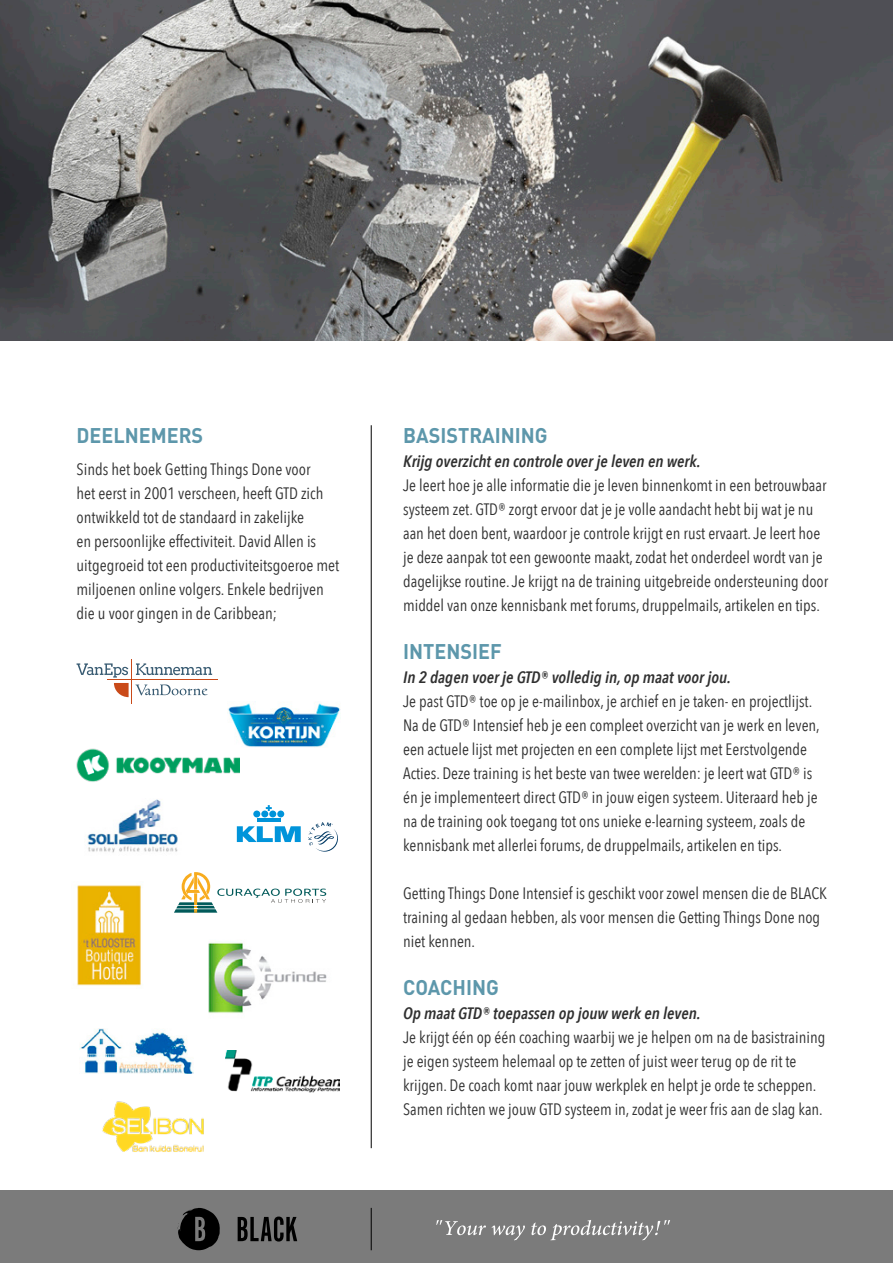
<style>
.page{position:relative;width:893px;height:1263px;background:#fff}
.page>*{position:absolute;margin:0;border:0;box-sizing:border-box;transform-origin:0 0}
.t1{font:700 21px "DIN";color:#5d97ab;scale:.94 1}
.t2{font:16.5px/24px "Avenir Next Condensed";color:#303030}
.t3{font:italic 600 16.5px "Avenir Next Condensed";color:#303030}
</style>
<div class="page">
<div style="left:0;top:1191px;width:893px;height:72px;background:#7b7b7b"></div>
<svg style="left:238px;top:1216px;width:59px;height:25px"></svg>
<svg style="left:177px;top:1208px;width:43px;height:42px"></svg>
<svg style="left:436px;top:1220px;width:234px;height:20px"></svg>
<hr style="left:371px;top:1208px;width:1px;height:42px;background:#000">
<hr style="left:371px;top:425px;width:1px;height:723px;background:#000">
<img style="left:0;top:0;width:893px;height:340px">
<hr style="left:108px;top:679px;width:110px;height:1px;background:#c94a19">
<svg style="left:136px;top:663px;width:76px;height:12px"></svg>
<svg style="left:77px;top:663px;width:52px;height:34px"></svg>
<hr style="left:132px;top:659px;width:1px;height:45px;background:#c94a19">
<svg style="left:135px;top:684px;width:73px;height:11px"></svg>
<svg style="left:237px;top:826px;width:64px;height:16px"></svg>
<svg style="left:266px;top:805px;width:6px;height:6px"></svg>
<div style="left:253px;top:810px;width:7px;height:7px;background:#0094da;border-radius:50%"></div>
<div style="left:261px;top:810px;width:7px;height:7px;background:#0094da;border-radius:50%"></div>
<div style="left:269px;top:810px;width:7px;height:7px;background:#0094da;border-radius:50%"></div>
<div style="left:277px;top:810px;width:7px;height:7px;background:#0094da;border-radius:50%"></div>
<hr style="left:257px;top:818px;width:24px;height:4px;background:#0094da">
<svg style="left:308px;top:822px;width:30px;height:30px"></svg>
<img style="left:76px;top:748px;width:163px;height:34px">
<img style="left:87px;top:799px;width:91px;height:54px">
<svg style="left:174px;top:872px;width:152px;height:41px"></svg>
<img style="left:228px;top:701px;width:112px;height:46px">
<img style="left:208px;top:942px;width:119px;height:71px">
<img style="left:77px;top:885px;width:64px;height:101px">
<img style="left:79px;top:1028px;width:114px;height:45px">
<img style="left:102px;top:1101px;width:102px;height:51px">
<img style="left:225px;top:1050px;width:114px;height:43px">
<p class="t1" style="left:77px;top:421px;width:136px">DEELNEMERS</p>
<p class="t2" style="left:77px;top:457px;width:264px">Sinds het boek Getting Things Done voor<br>het eerst in 2001 verscheen, heeft GTD zich ontwikkeld tot de standaard in zakelijke<br>en persoonlijke effectiviteit. David Allen is uitgegroeid tot een productiviteitsgoeroe met miljoenen online volgers. Enkele bedrijven die u voor gingen in de Caribbean;</p>
<p class="t1" style="left:403px;top:421px;width:155px">BASISTRAINING</p>
<p class="t3" style="left:403px;top:451px;width:299px">Krijg overzicht en controle over je leven en werk.</p>
<p class="t2" style="left:403px;top:472px;width:427px">Je leert hoe je alle informatie die je leven binnenkomt in een betrouwbaar systeem zet. GTD® zorgt ervoor dat je je volle aandacht hebt bij wat je nu aan het doen bent, waardoor je controle krijgt en rust ervaart. Je leert hoe je deze aanpak tot een gewoonte maakt, zodat het onderdeel wordt van je dagelijkse routine. Je krijgt na de training uitgebreide ondersteuning door middel van onze kennisbank met forums, druppelmails, artikelen en tips.</p>
<p class="t1" style="left:403px;top:637px;width:106px">INTENSIEF</p>
<p class="t3" style="left:403px;top:667px;width:330px">In 2 dagen voer je GTD® volledig in, op maat voor jou.</p>
<p class="t2" style="left:403px;top:688px;width:418px">Je past GTD® toe op je e-mailinbox, je archief en je taken- en projectlijst.<br>Na de GTD® Intensief heb je een compleet overzicht van je werk en leven, een actuele lijst met projecten en een complete lijst met Eerstvolgende Acties. Deze training is het beste van twee werelden: je leert wat GTD® is én je implementeert direct GTD® in jouw eigen systeem. Uiteraard heb je na de training ook toegang tot ons unieke e-learning systeem, zoals de kennisbank met allerlei forums, de druppelmails, artikelen en tips.</p>
<p class="t2" style="left:403px;top:880px;width:425px">Getting Things Done Intensief is geschikt voor zowel mensen die de BLACK training al gedaan hebben, als voor mensen die Getting Things Done nog niet kennen.</p>
<p class="t1" style="left:403px;top:973px;width:103px">COACHING</p>
<p class="t3" style="left:403px;top:1003px;width:299px">Op maat GTD® toepassen op jouw werk en leven.</p>
<p class="t2" style="left:403px;top:1024px;width:424px">Je krijgt één op één coaching waarbij we je helpen om na de basistraining je eigen systeem helemaal op te zetten of juist weer terug op de rit te krijgen. De coach komt naar jouw werkplek en helpt je orde te scheppen.<br>Samen richten we jouw GTD systeem in, zodat je weer fris aan de slag kan.</p>
</div>
